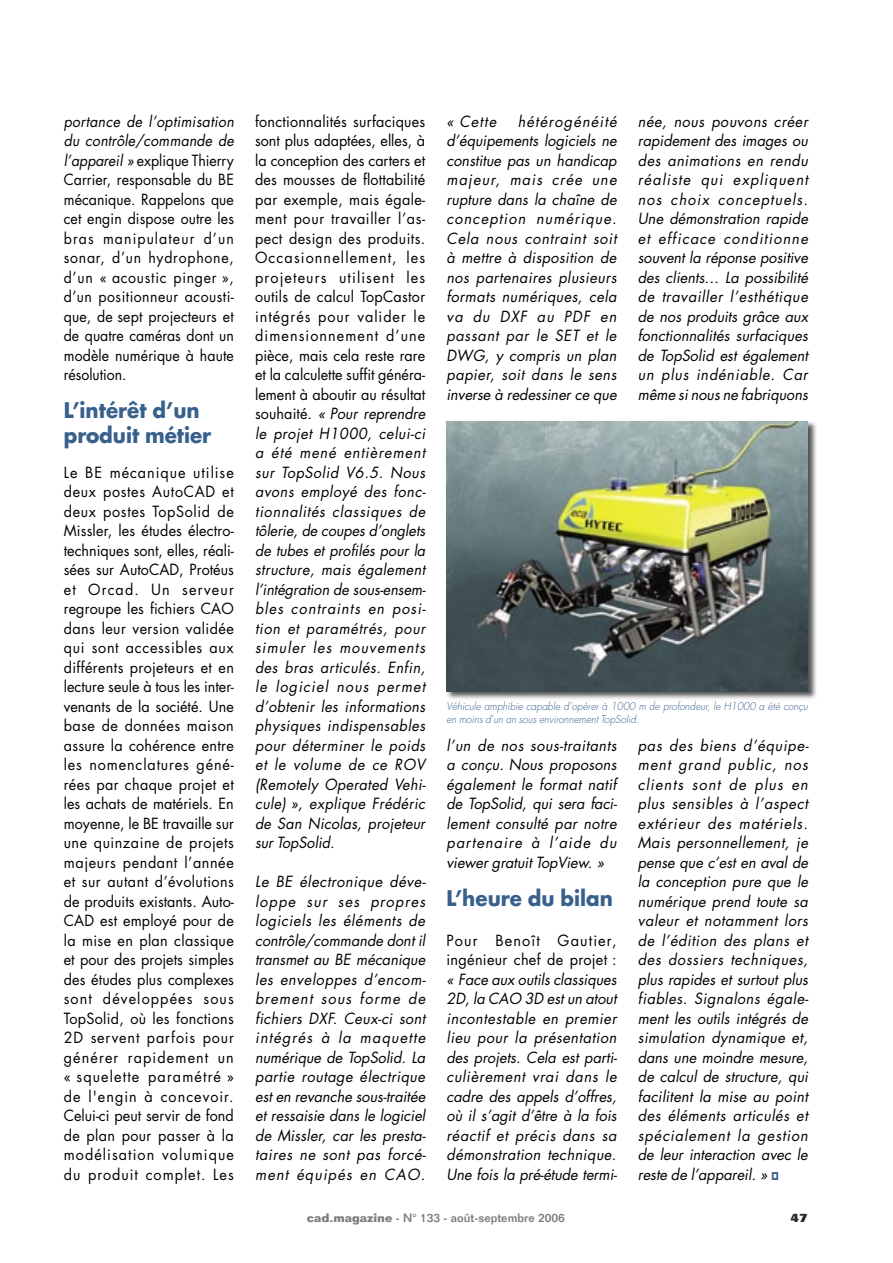
<style>
.page{position:relative;width:893px;height:1263px;background:#fff}
.page>*{position:absolute;margin:0;border:0;box-sizing:border-box;transform-origin:0 0}
.t1{font:700 21px/25.2px "Futura";color:#38608c;scale:.95 1}
.t2{font:italic 15px/19.5px "Futura";letter-spacing:.015em;color:#000;text-align:justify}
.t3{font:italic 15px/19.5px "Futura";letter-spacing:.015em;color:#000;text-align:justify;scale:.96 1}
.t4{font:15px/19.5px "Futura";letter-spacing:.02em;color:#000;text-align:justify;scale:.96 1}
.t5{font:15px/19.5px "Futura";letter-spacing:.02em;color:#000;text-align:justify;scale:.94 1}
.t6{font:15px/19.5px "Futura";letter-spacing:.02em;color:#000}
.t7{font:500 12px "Folio";color:#7b7c7c}
.t8{font:800 12px "Folio";color:#2a2a2a}
.t9{font:italic 300 10.5px/12.6px "Futura";color:#38608c;scale:.95 1}
.s1{font-style:italic}
.s2{font-style:normal}
.s3{font-weight:700}
</style>
<div class="page">
<img style="left:446px;top:421px;width:371px;height:278px">
<img style="left:446px;top:421px;width:361px;height:270px">
<p class="t5" style="left:64px;top:111px;width:183px"><span class="s1">portance de l’optimisation du contrôle/commande de l’appareil »</span> explique Thierry Carrier, responsable du BE mécanique. Rappelons que cet engin dispose outre les bras manipulateur d’un sonar, d’un hydrophone, d’un « acoustic pinger », d’un positionneur acousti&shy;que, de sept projecteurs et de quatre caméras dont un modèle numérique à haute résolution.</p>
<h1 class="t1" style="left:64px;top:397px;width:157px">L’intérêt d’un produit métier</h1>
<p class="t4" style="left:64px;top:462px;width:179px">Le BE mécanique utilise deux postes AutoCAD et deux postes TopSolid de Missler, les études électro&shy;techniques sont, elles, réali&shy;sées sur AutoCAD, Protéus et Orcad. Un serveur regroupe les fichiers CAO dans leur version validée qui sont accessibles aux différents projeteurs et en lecture seule à tous les inter&shy;venants de la société. Une base de données maison assure la cohérence entre les nomenclatures géné&shy;rées par chaque projet et les achats de matériels. En moyenne, le BE travaille sur une quinzaine de projets majeurs pendant l’année et sur autant d’évolutions de produits existants. Auto-CAD est employé pour de la mise en plan classique et pour des projets simples des études plus complexes sont développées sous TopSolid, où les fonctions 2D servent parfois pour générer rapidement un « squelette paramétré » de l'engin à concevoir.<br>Celui-ci peut servir de fond de plan pour passer à la modélisation volumique du produit complet. Les</p>
<p class="t3" style="left:255px;top:111px;width:179px"><span class="s2">fonctionnalités surfaciques sont plus adaptées, elles, à la conception des carters et des mousses de flottabilité par exemple, mais égale&shy;ment pour travailler l’as&shy;pect design des produits.<br>Occasionnellement, les projeteurs utilisent les outils de calcul TopCastor intégrés pour valider le dimensionnement d’une pièce, mais cela reste rare et la calculette suffit généra&shy;lement à aboutir au résultat souhaité.</span> « Pour reprendre le projet H1000, celui-ci a été mené entièrement sur TopSolid V6.5. Nous avons employé des fonc&shy;tionnalités classiques de tôlerie, de coupes d’onglets de tubes et profilés pour la structure, mais également l’intégration de sous-ensem&shy;bles contraints en posi&shy;tion et paramétrés, pour simuler les mouvements des bras articulés. Enfin, le logiciel nous permet d’obtenir les informations physiques indispensables pour déterminer le poids et le volume de ce ROV (Remotely Operated Vehi&shy;cule) », explique Frédéric de San Nicolas, projeteur sur TopSolid.</p>
<p class="t2" style="left:255px;top:872px;width:172px">Le BE électronique déve&shy;loppe sur ses propres logiciels les éléments de contrôle/commande dont il transmet au BE mécanique les enveloppes d’encom&shy;brement sous forme de fichiers DXF. Ceux-ci sont intégrés à la maquette numérique de TopSolid. La partie routage électrique est en revanche sous-traitée et ressaisie dans le logiciel de Missler, car les presta&shy;taires ne sont pas forcé&shy;ment équipés en CAO.</p>
<p class="t2" style="left:446px;top:111px;width:172px;text-indent:71px">hétérogénéité d’équipements logiciels ne constitue pas un handicap majeur, mais crée une rupture dans la chaîne de conception numérique.<br>Cela nous contraint soit à mettre à disposition de nos partenaires plusieurs formats numériques, cela va du DXF au PDF en passant par le SET et le DWG, y compris un plan papier, soit dans le sens inverse à redessiner ce que</p>
<p class="t2" style="left:446px;top:111px;width:51px">« Cette</p>
<p class="t2" style="left:638px;top:111px;width:172px">née, nous pouvons créer rapidement des images ou des animations en rendu réaliste qui expliquent nos choix conceptuels.<br>Une démonstration rapide et efficace conditionne souvent la réponse positive des clients… La possibilité de travailler l’esthétique de nos produits grâce aux fonctionnalités surfaciques de TopSolid est également un plus indéniable. Car même si nous ne fabriquons</p>
<p class="t9" style="left:446px;top:700px;width:382px">Véhicule amphibie capable d’opérer à 1000 m de profondeur, le H1000 a été conçu en moins d’un an sous environnement TopSolid.</p>
<p class="t2" style="left:446px;top:735px;width:172px">l’un de nos sous-traitants a conçu. Nous proposons également le format natif de TopSolid, qui sera faci&shy;lement consulté par notre partenaire à l’aide du viewer gratuit TopView. »</p>
<h1 class="t1" style="left:446px;top:885px;width:177px">L’heure du bilan</h1>
<p class="t6" style="left:446px;top:930px;width:172px">Pour Benoît Gautier, ingénieur chef de projet :</p>
<p class="t2" style="left:446px;top:969px;width:172px">« Face aux outils classiques 2D, la CAO 3D est un atout incontestable en premier lieu pour la présentation des projets. Cela est parti&shy;culièrement vrai dans le cadre des appels d’offres, où il s’agit d’être à la fois réactif et précis dans sa démonstration technique.<br>Une fois la pré-étude termi-</p>
<p class="t2" style="left:638px;top:735px;width:172px">pas des biens d’équipe&shy;ment grand public, nos clients sont de plus en plus sensibles à l’aspect extérieur des matériels.<br>Mais personnellement, je pense que c’est en aval de la conception pure que le numérique prend toute sa valeur et notamment lors de l’édition des plans et des dossiers techniques, plus rapides et surtout plus fiables. Signalons égale&shy;ment les outils intégrés de simulation dynamique et, dans une moindre mesure, de calcul de structure, qui facilitent la mise au point des éléments articulés et spécialement la gestion de leur interaction avec le reste de l’appareil. »</p>
<p class="t7" style="left:307px;top:1210px;width:259px"><span class="s3">cad-magazine</span> - N° 133 - août-septembre 2006</p>
<p class="t8" style="left:791px;top:1210px;width:19px">47</p>
</div>
